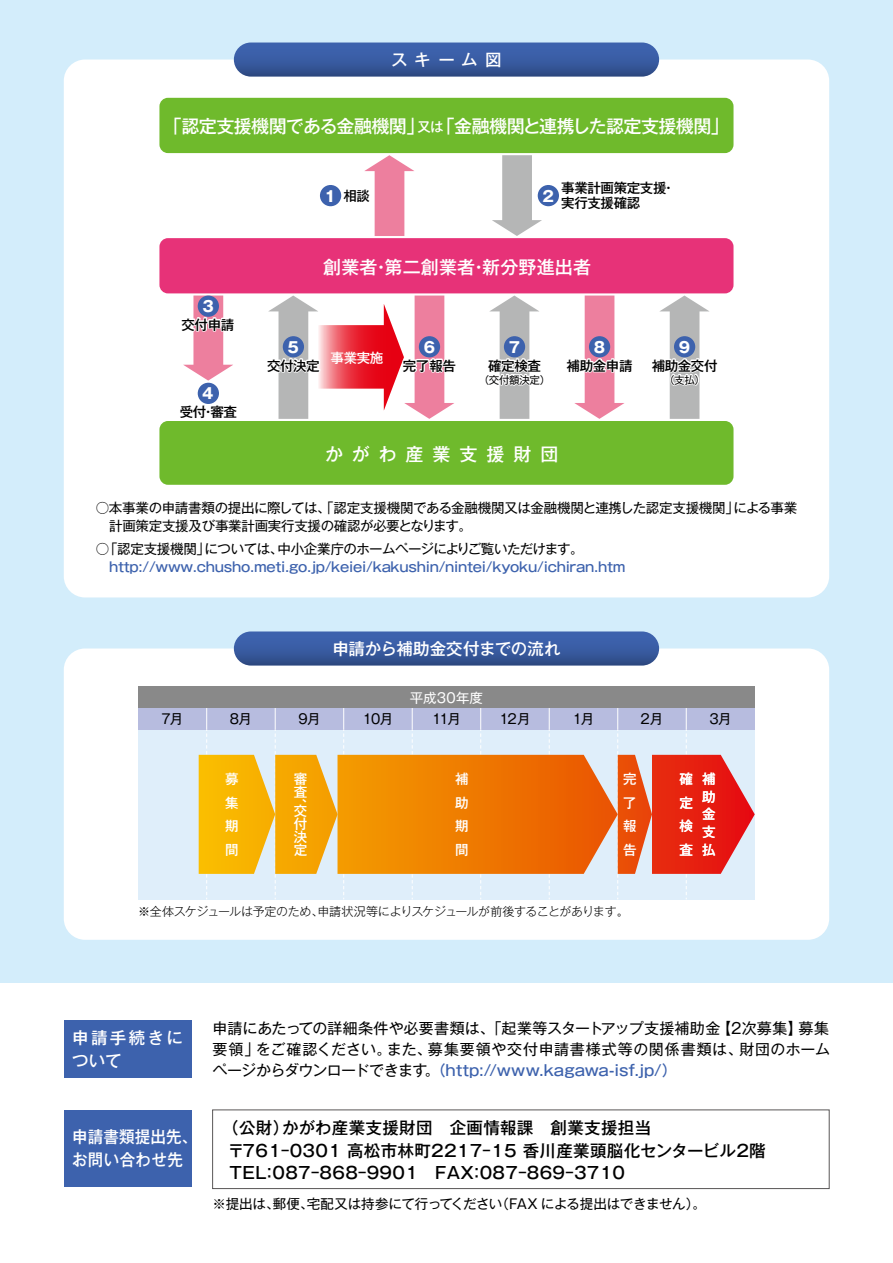
<style>
.page{position:relative;width:893px;height:1263px;background:#fff}
.page>*{position:absolute;margin:0;border:0;box-sizing:border-box;transform-origin:0 0}
.t1{font:500 18px "Gothic MB101 Pro";letter-spacing:-.03em;color:#fff}
.t2{font:500 18px "Gothic MB101 Pro";letter-spacing:.01em;color:#fff}
.t3{font:500 18px "Gothic MB101 Pro";letter-spacing:.5em;color:#fff}
.t4{font:500 16.5px/22.5px "Gothic MB101 Pro";letter-spacing:.02em;color:#000}
.t5{font:500 16.5px/22.5px "Gothic MB101 Pro";letter-spacing:.01em;color:#fff;scale:.94 1}
.t6{font:500 16.5px "Gothic MB101 Pro";letter-spacing:-.015em;color:#fff}
.t7{font:500 16.5px/22.5px "Gothic MB101 Pro";letter-spacing:.14em;color:#fff}
.t8{font:500 16.5px "Gothic MB101 Pro";letter-spacing:.01em;color:#fff}
.t9{font:15px/21px "Gothic MB101 Pro";letter-spacing:.04em;color:#000;text-align:justify}
.t10{font:700 15px "Gothic MB101 Pro";color:#fff}
.t11{font:13.5px/18px "Gothic MB101 Pro";letter-spacing:-.025em;color:#000}
.t12{font:500 13.5px "Gothic MB101 Pro";letter-spacing:-.02em;color:#3d62ad}
.t13{font:500 13.5px/15.8px "Gothic MB101 Pro";letter-spacing:-.03em;color:#000}
.t14{font:500 13.5px/23.9px "Gothic MB101 Pro";color:#fff;text-align:justify}
.t15{font:13.5px "Gothic MB101 Pro";letter-spacing:.01em;color:#fff}
.t16{font:300 12px "Gothic MB101 Pro";letter-spacing:-.03em;color:#000}
.t17{font:10.5px "Gothic MB101 Pro";letter-spacing:-.03em;color:#000}
.s1{font-size:13.5px}
.s2{font-weight:700;font-size:15px;color:#fff}
.s3{font-weight:500;color:#3d62ad}
</style>
<div class="page">
<div style="left:0;top:0;width:893px;height:982px;background:#d3edfb"></div>
<div style="left:64px;top:60px;width:765px;height:537px;background:#fff;border-radius:21px"></div>
<div style="left:159px;top:238px;width:574px;height:55px;background:#e73278;border-radius:9px"></div>
<div style="left:375px;top:167px;width:29px;height:69px;background:#ed7f9e"></div>
<svg style="left:364px;top:155px;width:50px;height:16px"></svg>
<div style="left:502px;top:155px;width:30px;height:69px;background:#b5b6b6"></div>
<svg style="left:492px;top:220px;width:50px;height:16px"></svg>
<div style="left:159px;top:98px;width:574px;height:55px;background:#6fba2c;border-radius:9px"></div>
<div style="left:320px;top:185px;width:21px;height:21px;background:#3d62ad;border-radius:50%"></div>
<div style="left:159px;top:421px;width:574px;height:64px;background:#6fba2c;border-radius:9px"></div>
<div style="left:670px;top:308px;width:29px;height:111px;background:#b5b6b6"></div>
<svg style="left:660px;top:296px;width:49px;height:15px"></svg>
<svg style="left:669px;top:356px;width:31px;height:48px"></svg>
<div style="left:674px;top:336px;width:21px;height:21px;background:#3d62ad;border-radius:50%"></div>
<div style="left:585px;top:296px;width:29px;height:111px;background:#ed7f9e"></div>
<svg style="left:574px;top:403px;width:50px;height:16px"></svg>
<svg style="left:584px;top:356px;width:31px;height:19px"></svg>
<div style="left:589px;top:336px;width:21px;height:21px;background:#3d62ad;border-radius:50%"></div>
<div style="left:500px;top:308px;width:29px;height:111px;background:#b5b6b6"></div>
<svg style="left:490px;top:296px;width:49px;height:15px"></svg>
<svg style="left:499px;top:352px;width:31px;height:36px"></svg>
<div style="left:504px;top:336px;width:21px;height:21px;background:#3d62ad;border-radius:50%"></div>
<svg style="left:268px;top:296px;width:186px;height:123px"></svg>
<div style="left:419px;top:336px;width:21px;height:21px;background:#3d62ad;border-radius:50%"></div>
<div style="left:538px;top:185px;width:21px;height:21px;background:#3d62ad;border-radius:50%"></div>
<div style="left:193px;top:296px;width:30px;height:72px;background:#ed7f9e"></div>
<svg style="left:184px;top:365px;width:49px;height:16px"></svg>
<svg style="left:193px;top:315px;width:31px;height:18px"></svg>
<div style="left:198px;top:296px;width:21px;height:21px;background:#3d62ad;border-radius:50%"></div>
<div style="left:198px;top:383px;width:21px;height:21px;background:#3d62ad;border-radius:50%"></div>
<div style="left:64px;top:648px;width:765px;height:292px;background:#fff;border-radius:21px"></div>
<div style="left:64px;top:1020px;width:127px;height:58px;background:#3d62ad"></div>
<div style="left:64px;top:1110px;width:127px;height:76px;background:#3d62ad"></div>
<div style="left:234px;top:43px;width:425px;height:34px;background:linear-gradient(to bottom,#4068b7,#304d87);border-radius:17px"></div>
<div style="left:234px;top:631px;width:425px;height:34px;background:linear-gradient(to bottom,#4168b7,#304e8a);border-radius:17px"></div>
<div style="left:138px;top:729px;width:617px;height:170px;background:#dfeefa"></div>
<div style="left:138px;top:687px;width:617px;height:21px;background:#898989"></div>
<div style="left:212px;top:1109px;width:617px;height:80px;border:1px solid #595757"></div>
<div style="left:138px;top:708px;width:617px;height:21px;background:#b7bcdf"></div>
<svg style="left:199px;top:708px;width:556px;height:191px"></svg>
<p class="t8" style="left:391px;top:46px;width:112px">スキーム図</p>
<h1 class="t1" style="left:164px;top:111px;width:566px">「認定支援機関である金融機関」<span class="s1">又は</span>「金融機関と連携した認定支援機関」</h1>
<p class="t13" style="left:324px;top:186px;width:47px"><span class="s2">1</span> 相談</p>
<p class="t10" style="left:543px;top:183px;width:13px">2</p>
<p class="t13" style="left:561px;top:178px;width:116px">事業計画策定支援・実行支援確認</p>
<p class="t10" style="left:203px;top:294px;width:13px">3</p>
<p class="t13" style="left:181px;top:315px;width:54px">交付申請</p>
<p class="t10" style="left:202px;top:381px;width:13px">4</p>
<p class="t13" style="left:180px;top:402px;width:59px">受付・審査</p>
<h1 class="t2" style="left:323px;top:252px;width:269px">創業者・第二創業者・新分野進出者</h1>
<p class="t10" style="left:288px;top:335px;width:13px">5</p>
<p class="t13" style="left:267px;top:356px;width:54px">交付決定</p>
<p class="t14" style="left:331px;top:344px;width:54px">事業実施</p>
<p class="t10" style="left:424px;top:335px;width:13px">6</p>
<p class="t13" style="left:403px;top:356px;width:55px">完了報告</p>
<p class="t10" style="left:509px;top:335px;width:13px">7</p>
<p class="t13" style="left:488px;top:356px;width:54px">確定検査</p>
<p class="t17" style="left:479px;top:371px;width:73px">（交付額決定）</p>
<p class="t10" style="left:594px;top:335px;width:13px">8</p>
<p class="t13" style="left:567px;top:356px;width:67px">補助金申請</p>
<p class="t10" style="left:679px;top:335px;width:13px">9</p>
<p class="t13" style="left:652px;top:356px;width:67px">補助金交付</p>
<p class="t17" style="left:664px;top:371px;width:43px">（支払）</p>
<h1 class="t3" style="left:325px;top:439px;width:235px">かがわ産業支援財団</h1>
<p class="t11" style="left:109px;top:497px;width:689px;text-indent:-14px">○本事業の申請書類の提出に際しては、「認定支援機関である金融機関又は金融機関と連携した認定支援機関」による事業計画策定支援及び事業計画実行支援の確認が必要となります。</p>
<p class="t11" style="left:96px;top:538px;width:490px">○「認定支援機関」については、中小企業庁のホームページによりご覧いただけます。</p>
<p class="t12" style="left:109px;top:555px;width:518px">http://www.chusho.meti.go.jp/keiei/kakushin/nintei/kyoku/ichiran.htm</p>
<p class="t6" style="left:332px;top:635px;width:229px">申請から補助金交付までの流れ</p>
<p class="t15" style="left:410px;top:687px;width:75px">平成30年度</p>
<p class="t11" style="left:162px;top:708px;width:23px">7月</p>
<p class="t11" style="left:230px;top:708px;width:24px">8月</p>
<p class="t11" style="left:298px;top:708px;width:24px">9月</p>
<p class="t11" style="left:363px;top:708px;width:32px">10月</p>
<p class="t11" style="left:432px;top:708px;width:30px">11月</p>
<p class="t11" style="left:499px;top:708px;width:33px">12月</p>
<p class="t11" style="left:573px;top:708px;width:23px">1月</p>
<p class="t11" style="left:640px;top:708px;width:24px">2月</p>
<p class="t11" style="left:709px;top:708px;width:24px">3月</p>
<p class="t14" style="left:225px;top:765px;width:15px">募集期間</p>
<p class="t14" style="left:294px;top:770px;width:15px;line-height:13px">審査、</p>
<p class="t14" style="left:294px;top:803px;width:15px;line-height:13px">交付決定</p>
<p class="t14" style="left:455px;top:765px;width:15px">補助期間</p>
<p class="t14" style="left:680px;top:765px;width:15px">確定検査</p>
<p class="t14" style="left:702px;top:768px;width:15px;line-height:17.9px">補助金支払</p>
<p class="t14" style="left:623px;top:765px;width:15px">完了報告</p>
<p class="t16" style="left:138px;top:902px;width:492px">※全体スケジュールは予定のため、申請状況等によりスケジュールが前後することがあります。</p>
<p class="t7" style="left:72px;top:1024px;width:112px">申請手続きについて</p>
<p class="t9" style="left:213px;top:1015px;width:619px">申請にあたっての詳細条件や必要書類は、「起業等スタートアップ支援補助金【2次募集】募集要領」をご確認ください。また、募集要領や交付申請書様式等の関係書類は、財団のホームページからダウンロードできます。<span class="s3">（http://www.kagawa-isf.jp/）</span></p>
<p class="t5" style="left:72px;top:1123px;width:135px">申請書類提出先、お問い合わせ先</p>
<p class="t4" style="left:228px;top:1114px;width:539px;text-indent:-5px">（公財）かがわ産業支援財団　企画情報課　創業支援担当〒761-0301 高松市林町2217-15 香川産業頭脳化センタービル2階<br>TEL：087-868-9901　FAX：087-869-3710</p>
<p class="t11" style="left:213px;top:1193px;width:495px">※提出は、郵便、宅配又は持参にて行ってください（FAX による提出はできません）。</p>
</div>
